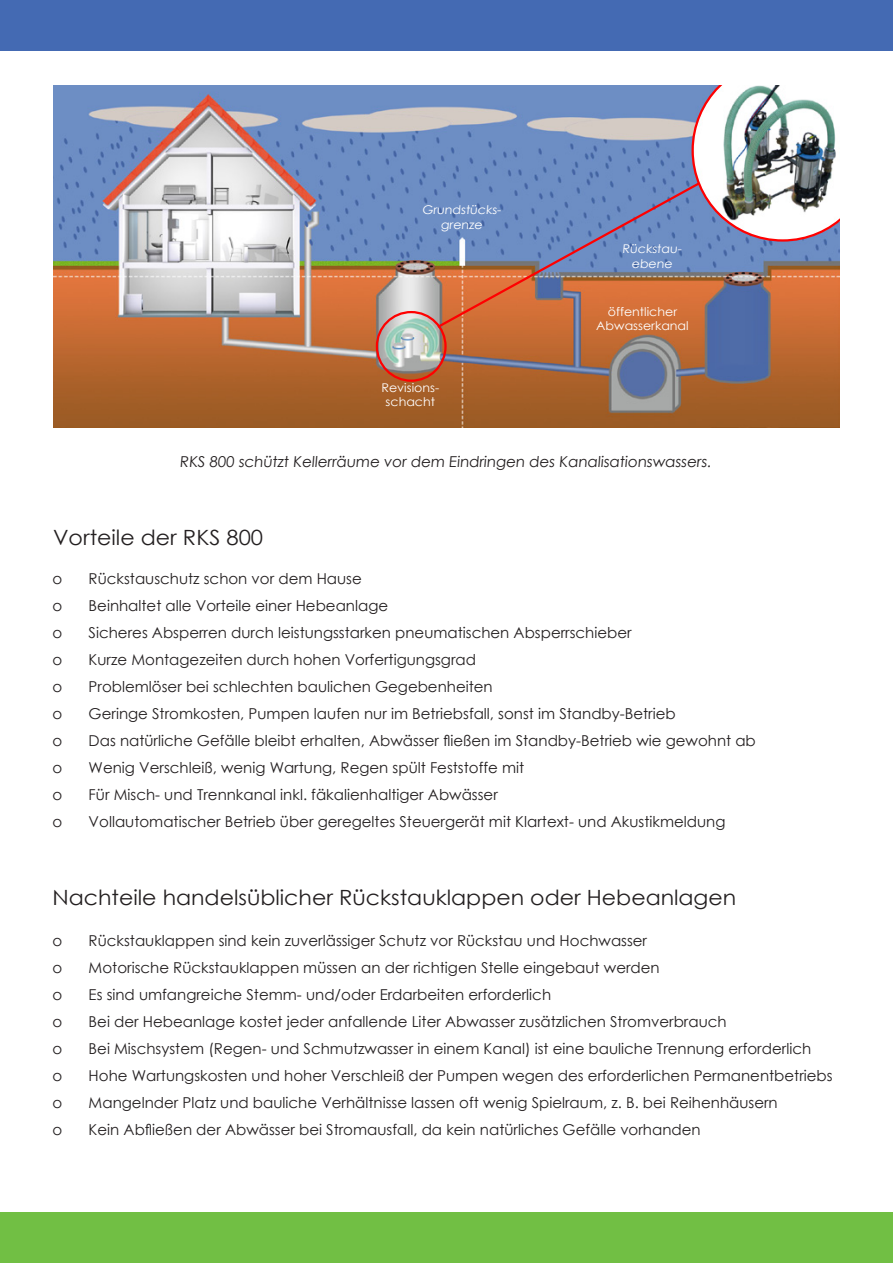
<style>
.page{position:relative;width:893px;height:1263px;background:#fff}
.page>*{position:absolute;margin:0;border:0;box-sizing:border-box;transform-origin:0 0}
.t1{font:21px "Century Gothic";color:#231f20;scale:1.05 1}
.t2{font:15px/27px "Century Gothic";color:#231f20}
.t3{font:12px/14.4px "Century Gothic";color:#fff;text-align:center;scale:1.05 1}
</style>
<div class="page">
<div style="left:0;top:0;width:893px;height:50px;background:#446ab3"></div>
<div style="left:0;top:1212px;width:893px;height:51px;background:#71bf44"></div>
<img style="left:53px;top:85px;width:787px;height:342px">
<div style="left:376px;top:311px;width:71px;height:71px;border:2px solid #f00;border-radius:50%"></div>
<svg style="left:435px;top:180px;width:267px;height:150px;background:#917f8c"></svg>
<p class="t3" style="left:422px;top:203px;width:78px">Grundstücks&shy;grenze</p>
<p class="t3" style="left:381px;top:380px;width:57px">Revisions&shy;schacht</p>
<p class="t3" style="left:622px;top:242px;width:59px">Rückstau&shy;ebene</p>
<p class="t3" style="left:596px;top:304px;width:90px">öffentlicher<br>Abwasserkanal</p>
<p class="t2" style="left:180px;top:448px;width:535px">RKS 800 schützt Kellerräume vor dem Eindringen des Kanalisationswassers.</p>
<h1 class="t1" style="left:53px;top:523px;width:201px">Vorteile der RKS 800</h1>
<p class="t2" style="left:89px;top:565px;width:669px">Rückstauschutz schon vor dem Hause<br>Beinhaltet alle Vorteile einer Hebeanlage<br>Sicheres Absperren durch leistungsstarken pneumatischen Absperrschieber<br>Kurze Montagezeiten durch hohen Vorfertigungsgrad<br>Problemlöser bei schlechten baulichen Gegebenheiten<br>Geringe Stromkosten, Pumpen laufen nur im Betriebsfall, sonst im Standby-Betrieb<br>Das natürliche Gefälle bleibt erhalten, Abwässer fließen im Standby-Betrieb wie gewohnt ab Wenig Verschleiß, wenig Wartung, Regen spült Feststoffe mit<br>Für Misch- und Trennkanal inkl. fäkalienhaltiger Abwässer<br>Vollautomatischer Betrieb über geregeltes Steuergerät mit Klartext- und Akustikmeldung</p>
<p class="t2" style="left:53px;top:565px;width:11px;text-align:justify">o o o o o o o o o o</p>
<h1 class="t1" style="left:53px;top:883px;width:653px">Nachteile handelsüblicher Rückstauklappen oder Hebeanlagen</h1>
<p class="t2" style="left:89px;top:926px;width:745px">Rückstauklappen sind kein zuverlässiger Schutz vor Rückstau und Hochwasser<br>Motorische Rückstauklappen müssen an der richtigen Stelle eingebaut werden<br>Es sind umfangreiche Stemm- und/oder Erdarbeiten erforderlich<br>Bei der Hebeanlage kostet jeder anfallende Liter Abwasser zusätzlichen Stromverbrauch<br>Bei Mischsystem (Regen- und Schmutzwasser in einem Kanal) ist eine bauliche Trennung erforderlich Hohe Wartungskosten und hoher Verschleiß der Pumpen wegen des erforderlichen Permanentbetriebs Mangelnder Platz und bauliche Verhältnisse lassen oft wenig Spielraum, z. B. bei Reihenhäusern<br>Kein Abfließen der Abwässer bei Stromausfall, da kein natürliches Gefälle vorhanden</p>
<p class="t2" style="left:53px;top:927px;width:11px;text-align:justify">o o o o o o o o</p>
</div>
